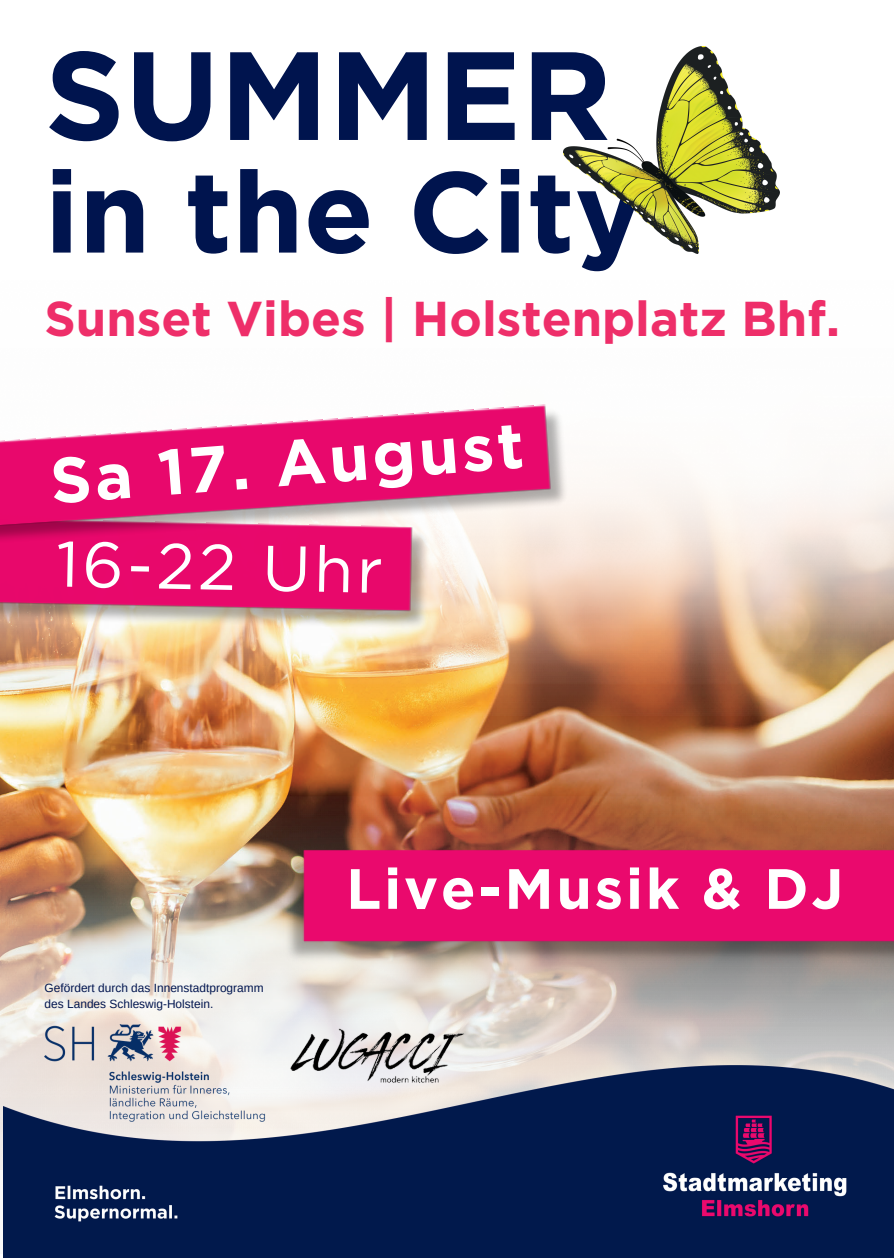
<style>
.page{position:relative;width:894px;height:1258px;background:#fff}
.page>*{position:absolute;margin:0;border:0;box-sizing:border-box;transform-origin:0 0}
.t1{font:700 125.4px "Gotham";color:#00144e}
.t2{font:700 114.3px "Gotham";color:#00144e}
.t3{font:700 64.2px "Gotham";color:#fff}
.t4{font:64.2px "Gotham";color:#fff}
.t5{font:700 56.7px "Gotham";letter-spacing:.05em;color:#fff}
.t6{font:700 48.9px "Gotham";color:#ee2e69}
.t7{font:12px "Arimo";color:#00144e}
</style>
<div class="page">
<img style="left:0;top:715px;width:893px;height:81px">
<img style="left:0;top:796px;width:893px;height:457px">
<img style="left:4px;top:1048px;width:889px;height:210px">
<img style="left:45px;top:1025px;width:203px;height:96px">
<img style="left:563px;top:46px;width:216px;height:207px">
<img style="left:0;top:474px;width:893px;height:241px">
<img style="left:0;top:555px;width:506px;height:80px">
<img style="left:0;top:404px;width:647px;height:151px">
<img style="left:248px;top:981px;width:258px;height:146px">
<img style="left:201px;top:849px;width:692px;height:117px">
<p class="t1" style="left:45px;top:20px;width:568px">SUMMER</p>
<h2 class="t2" style="left:45px;top:143px;width:600px">in the City</h2>
<p class="t6" style="left:45px;top:289px;width:796px">Sunset Vibes | Holstenplatz Bhf.</p>
<h3 class="t3" style="left:48px;top:441px;width:476px;rotate:-4deg">Sa 17. August</h3>
<h3 class="t4" style="left:57px;top:525px;width:328px;rotate:1deg">16-22 Uhr</h3>
<p class="t7" style="left:45px;top:981px;width:220px">Gefördert durch das Innenstadtprogramm</p>
<p class="t7" style="left:45px;top:997px;width:170px">des Landes Schleswig-Holstein.</p>
<p class="t5" style="left:346px;top:854px;width:498px">Live-Musik &amp; DJ</p>
</div>
